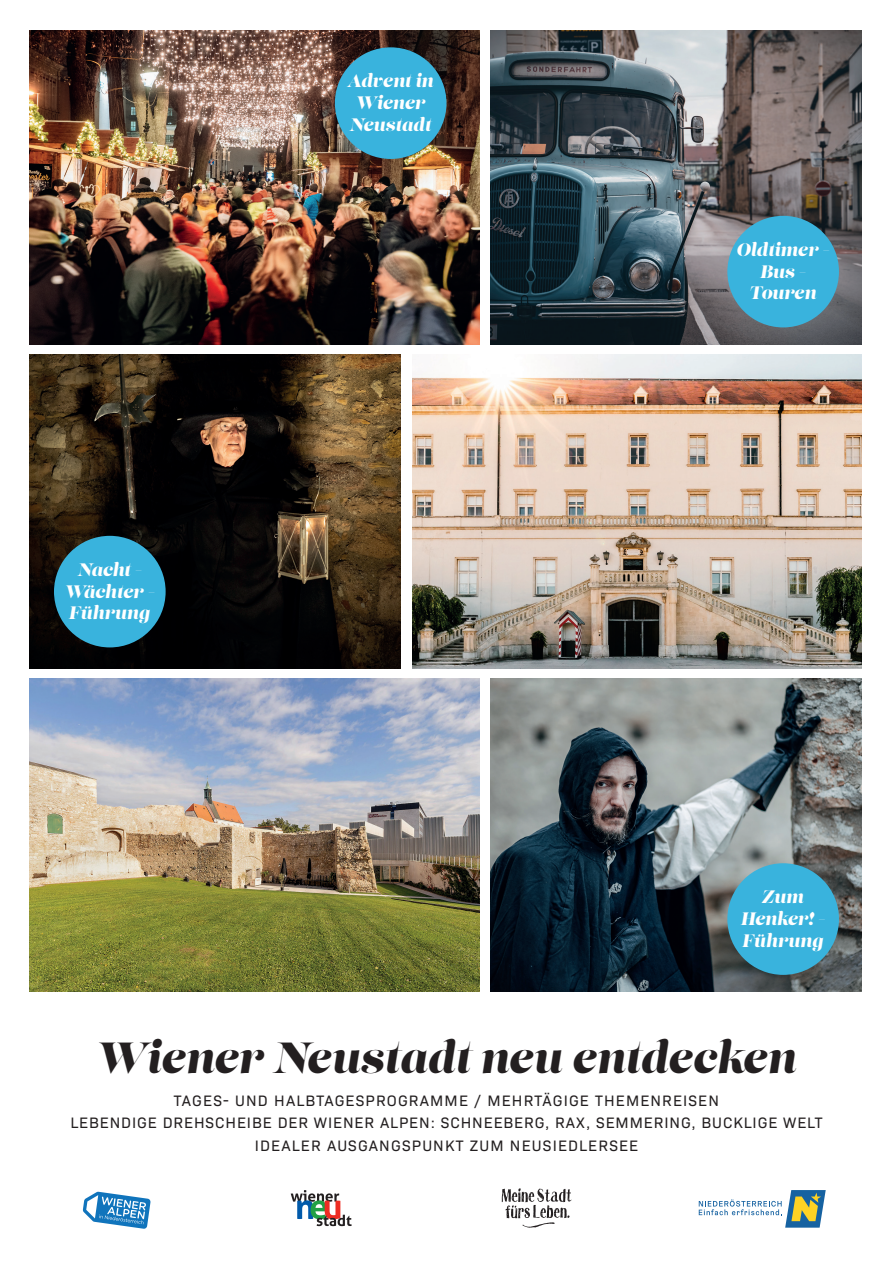
<style>
.page{position:relative;width:893px;height:1263px;background:#fff}
.page>*{position:absolute;margin:0;border:0;box-sizing:border-box;transform-origin:0 0}
.t1{font:italic 43.5px "Lust";color:#231f20}
.t2{font:italic 18px/21.6px "Lust";color:#fff;text-align:center}
.t3{font:15.3px/22.4px "Bio Sans";letter-spacing:.075em;color:#231f20;text-align:center}
</style>
<div class="page">
<img style="left:30px;top:30px;width:449px;height:314px">
<img style="left:30px;top:678px;width:449px;height:314px">
<img style="left:412px;top:354px;width:450px;height:314px">
<img style="left:491px;top:678px;width:371px;height:314px">
<img style="left:491px;top:30px;width:371px;height:314px">
<img style="left:30px;top:354px;width:371px;height:314px">
<svg style="left:83px;top:1192px;width:68px;height:37px"></svg>
<svg style="left:290px;top:1190px;width:62px;height:37px"></svg>
<svg style="left:699px;top:1190px;width:127px;height:37px"></svg>
<div style="left:727px;top:216px;width:112px;height:111px;background:#39b3dd;border-radius:50%"></div>
<div style="left:54px;top:536px;width:112px;height:111px;background:#39b3dd;border-radius:50%"></div>
<div style="left:335px;top:47px;width:111px;height:112px;background:#39b3dd;border-radius:50%"></div>
<div style="left:727px;top:863px;width:112px;height:112px;background:#39b3dd;border-radius:50%"></div>
<svg style="left:502px;top:1188px;width:69px;height:40px"></svg>
<p class="t2" style="left:65px;top:560px;width:92px">Nacht -<br>Wächter -<br>Führung</p>
<p class="t2" style="left:348px;top:71px;width:88px">Advent in<br>Wiener<br>Neustadt</p>
<p class="t2" style="left:737px;top:240px;width:94px">Oldtimer -<br>Bus -<br>Touren</p>
<p class="t2" style="left:741px;top:887px;width:86px">Zum<br>Henker! -<br>Führung</p>
<h1 class="t1" style="left:96px;top:1030px;width:702px">Wiener Neustadt neu entdecken</h1>
<p class="t3" style="left:70px;top:1088px;width:754px">TAGES- UND HALBTAGESPROGRAMME / MEHRTÄGIGE THEMENREISEN<br>LEBENDIGE DREHSCHEIBE DER WIENER ALPEN: SCHNEEBERG, RAX, SEMMERING, BUCKLIGE WELT<br>IDEALER AUSGANGSPUNKT ZUM NEUSIEDLERSEE</p>
</div>
